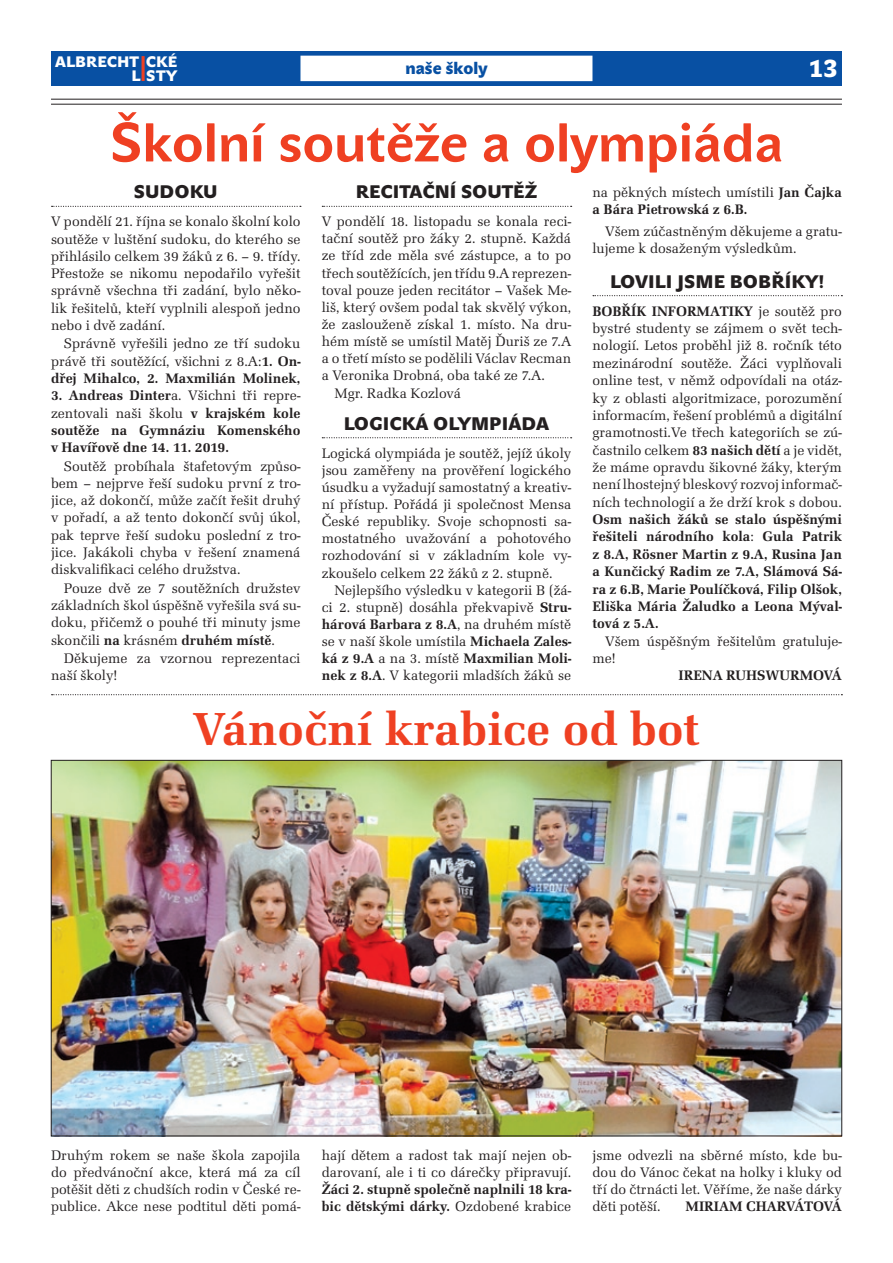
<style>
.page{position:relative;width:893px;height:1263px;background:#fff}
.page>*{position:absolute;margin:0;border:0;box-sizing:border-box;transform-origin:0 0}
.t1{font:700 54px "John Sans Text Pro";color:#ef4022}
.t2{font:700 48px "URW Latino TCE";color:#ef4022}
.t3{font:35.25px "John Sans Black Pro";color:#ef4022;scale:.43 1}
.t4{font:24px "John Sans Black Pro";color:#fff}
.t5{font:18px "John Sans Black Pro";color:#231f20}
.t6{font:17.25px "John Sans Black Pro";color:#0850a3}
.t7{font:15px/14.1px "John Sans Black Pro";color:#fff;text-align:right}
.t8{font:14.25px/17.1px "URW Latino TCE";color:#231f20;text-align:justify}
.t9{font:700 14.25px/17.4px "URW Latino TCE";color:#231f20;text-align:justify}
.s1{font-weight:700}
.s2{font-weight:400}
</style>
<div class="page">
<svg style="left:52px;top:206px;width:249px;height:1px"></svg>
<svg style="left:322px;top:206px;width:250px;height:1px"></svg>
<svg style="left:322px;top:437px;width:250px;height:1px"></svg>
<svg style="left:593px;top:295px;width:249px;height:1px"></svg>
<img style="left:53px;top:762px;width:787px;height:372px">
<svg style="left:52px;top:694px;width:790px;height:1px"></svg>
<div style="left:51px;top:51px;width:791px;height:34px;background:#0850a3"></div>
<hr style="left:51px;top:99px;width:791px;height:1px;background:#231f20">
<hr style="left:51px;top:104px;width:791px;height:1px;background:#231f20">
<div style="left:300px;top:56px;width:292px;height:25px;background:#fff"></div>
<p class="t7" style="left:55px;top:55px;width:124px">ALBRECHT CKÉ<br>L S T Y</p>
<h3 class="t3" style="left:141px;top:48px;width:14px">I</h3>
<p class="t6" style="left:406px;top:58px;width:83px">naše školy</p>
<h3 class="t4" style="left:809px;top:54px;width:30px">13</h3>
<h1 class="t1" style="left:110px;top:111px;width:675px">Školní soutěže a olympiáda</h1>
<p class="t5" style="left:134px;top:182px;width:85px">SUDOKU</p>
<p class="t8" style="left:51px;top:213px;width:251px">V pondělí 21. října se konalo školní kolo soutěže v luštění sudoku, do kterého se přihlásilo celkem 39 žáků z 6. – 9. třídy.<br>Přestože se nikomu nepodařilo vyřešit správně všechna tři zadání, bylo něko&shy;lik řešitelů, kteří vyplnili alespoň jedno nebo i dvě zadání.</p>
<p class="t8" style="left:51px;top:335px;width:251px;text-indent:13px">Správně vyřešili jedno ze tří sudoku právě tři soutěžící, všichni z 8.A:<span class="s1">1. On&shy;dřej Mihalco, 2. Maxmilián Molinek,</span></p>
<p class="t9" style="left:51px;top:387px;width:251px">3. Andreas Dinter<span class="s2">a. Všichni tři repre&shy;zentovali naši školu</span> v krajském kole soutěže na Gymnáziu Komenského v Havířově dne 14. 11. 2019.</p>
<p class="t8" style="left:51px;top:457px;width:251px;text-indent:13px">Soutěž probíhala štafetovým způso&shy;bem – nejprve řeší sudoku první z tro&shy;jice, až dokončí, může začít řešit druhý v pořadí, a až tento dokončí svůj úkol, pak teprve řeší sudoku poslední z tro&shy;jice. Jakákoli chyba v řešení znamená diskvalifikaci celého družstva.</p>
<p class="t8" style="left:51px;top:579px;width:251px;text-indent:13px">Pouze dvě ze 7 soutěžních družstev základních škol úspěšně vyřešila svá su&shy;doku, přičemž o pouhé tři minuty jsme skončili <span class="s1">na</span> krásném <span class="s1">druhém místě</span>.</p>
<p class="t8" style="left:51px;top:650px;width:251px;text-indent:13px">Děkujeme za vzornou reprezentaci naší školy!</p>
<p class="t5" style="left:356px;top:182px;width:183px">RECITAČNÍ SOUTĚŽ</p>
<p class="t8" style="left:322px;top:213px;width:251px">V pondělí 18. listopadu se konala reci-</p>
<p class="t8" style="left:322px;top:230px;width:251px">tační soutěž pro žáky 2. stupně. Každá</p>
<p class="t8" style="left:322px;top:247px;width:251px">ze tříd zde měla své zástupce, a to po</p>
<p class="t8" style="left:322px;top:264px;width:251px">třech soutěžících, jen třídu 9.A reprezen-</p>
<p class="t8" style="left:322px;top:282px;width:251px">toval pouze jeden recitátor – Vašek Me-</p>
<p class="t8" style="left:322px;top:299px;width:251px">liš, který ovšem podal tak skvělý výkon,</p>
<p class="t8" style="left:322px;top:316px;width:251px">že zaslouženě získal 1. místo. Na dru-</p>
<p class="t8" style="left:322px;top:333px;width:251px">hém místě se umístil Matěj Ďuriš ze 7.A</p>
<p class="t8" style="left:322px;top:350px;width:251px">a o třetí místo se podělili Václav Recman</p>
<p class="t8" style="left:322px;top:367px;width:225px">a Veronika Drobná, oba také ze 7.A.</p>
<p class="t8" style="left:334px;top:384px;width:128px">Mgr. Radka Kozlová</p>
<p class="t5" style="left:344px;top:413px;width:207px">LOGICKÁ OLYMPIÁDA</p>
<p class="t8" style="left:322px;top:444px;width:251px">Logická olympiáda je soutěž, jejíž úkoly jsou zaměřeny na prověření logického úsudku a vyžadují samostatný a kreativ&shy;ní přístup. Pořádá ji společnost Mensa České republiky. Svoje schopnosti sa&shy;mostatného uvažování a pohotového rozhodování si v základním kole vy&shy;zkoušelo celkem 22 žáků z 2. stupně.</p>
<p class="t8" style="left:322px;top:581px;width:251px;text-indent:13px">Nejlepšího výsledku v kategorii B (žá&shy;ci 2. stupně) dosáhla překvapivě <span class="s1">Stru&shy;hárová Barbara z 8.A</span>, na druhém místě se v naší škole umístila <span class="s1">Michaela Zales&shy;ká z 9.A</span> a na 3. místě <span class="s1">Maxmilian Moli&shy;nek z 8.A</span>. V kategorii mladších žáků se</p>
<p class="t9" style="left:592px;top:183px;width:251px"><span class="s2">na pěkných místech umístili</span> Jan Čajka a Bára Pietrowská z 6.B.</p>
<p class="t8" style="left:592px;top:222px;width:251px;text-indent:13px">Všem zúčastněným děkujeme a gratu&shy;lujeme k dosaženým výsledkům.</p>
<p class="t5" style="left:610px;top:271px;width:216px">LOVILI JSME BOBŘÍKY!</p>
<p class="t8" style="left:592px;top:302px;width:251px"><span class="s1">BOBŘÍK INFORMATIKY</span> je soutěž pro bystré studenty se zájmem o svět tech&shy;nologií. Letos proběhl již 8. ročník této mezinárodní soutěže. Žáci vyplňovali online test, v němž odpovídali na otáz&shy;ky z oblasti algoritmizace, porozumění informacím, řešení problémů a digitální gramotnosti.Ve třech kategoriích se zú&shy;častnilo celkem <span class="s1">83 našich dětí</span> a je vidět, že máme opravdu šikovné žáky, kterým není lhostejný bleskový rozvoj informač&shy;ních technologií a že drží krok s dobou.</p>
<p class="t9" style="left:592px;top:511px;width:251px">Osm našich žáků se stalo úspěšnými řešiteli národního kola<span class="s2">:</span> Gula Patrik z 8.A, Rösner Martin z 9.A, Rusina Jan a Kunčický Radim ze 7.A, Slámová Sá&shy;ra z 6.B, Marie Poulíčková, Filip Olšok, Eliška Mária Žaludko a Leona Mýval&shy;tová z 5.A.</p>
<p class="t8" style="left:592px;top:632px;width:251px;text-indent:13px">Všem úspěšným řešitelům gratuluje&shy;me!</p>
<p class="t9" style="left:678px;top:667px;width:165px">IRENA RUHSWURMOVÁ</p>
<h2 class="t2" style="left:193px;top:700px;width:507px">Vánoční krabice od bot</h2>
<p class="t8" style="left:51px;top:1146px;width:251px">Druhým rokem se naše škola zapojila do předvánoční akce, která má za cíl potěšit děti z chudších rodin v České re&shy;publice. Akce nese podtitul děti pomá-</p>
<p class="t8" style="left:322px;top:1146px;width:251px">hají dětem a radost tak mají nejen ob&shy;darovaní, ale i ti co dárečky připravují.</p>
<p class="t9" style="left:322px;top:1180px;width:251px">Žáci 2. stupně společně naplnili 18 kra&shy;bic dětskými dárky. <span class="s2">Ozdobené krabice</span></p>
<p class="t8" style="left:592px;top:1147px;width:251px">jsme odvezli na sběrné místo, kde bu&shy;dou do Vánoc čekat na holky i kluky od tří do čtrnácti let. Věříme, že naše dárky děti potěší.</p>
<p class="t9" style="left:686px;top:1198px;width:158px">MIRIAM CHARVÁTOVÁ</p>
</div>
